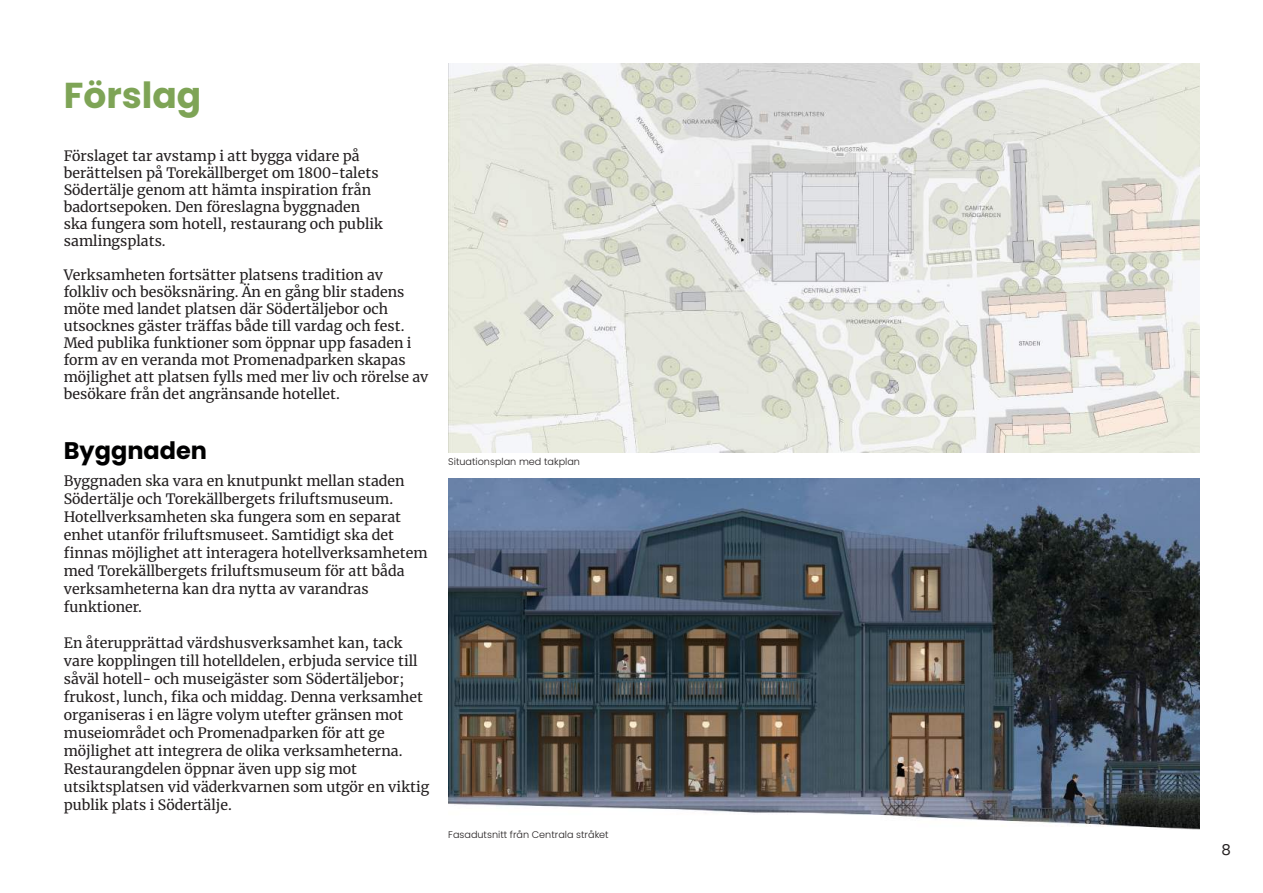
<style>
.page{position:relative;width:1263px;height:893px;background:#fff}
.page>*{position:absolute;margin:0;border:0;box-sizing:border-box;transform-origin:0 0}
.t1{font:700 36px "Poppins Latin";color:#7ea456}
.t2{font:700 24px "Poppins Latin";color:#000001}
.t3{font:15px "Poppins Latin";color:#231f20}
.t4{font:14.25px/18px "Merriweather";color:#231f20}
.t5{font:300 9.6px "Poppins Latin";color:#231f20}
</style>
<div class="page">
<img style="left:448px;top:64px;width:751px;height:389px">
<img style="left:448px;top:478px;width:751px;height:351px">
<h1 class="t1" style="left:64px;top:72px;width:139px">Förslag</h1>
<p class="t4" style="left:64px;top:146px;width:321px;line-height:17px">Förslaget tar avstamp i att bygga vidare på berättelsen på Torekällberget om 1800-talets Södertälje genom att hämta inspiration från badortsepoken. Den föreslagna byggnaden ska fungera som hotell, restaurang och publik samlingsplats.</p>
<p class="t4" style="left:64px;top:265px;width:366px;line-height:17px">Verksamheten fortsätter platsens tradition av folkliv och besöksnäring. Än en gång blir stadens möte med landet platsen där Södertäljebor och utsocknes gäster träfas både till vardag och fest.<br>Med publika funktioner som öppnar upp fasaden i form av en veranda mot Promenadparken skapas möjlighet att platsen fylls med mer liv och rörelse av besökare från det angränsande hotellet.</p>
<h2 class="t2" style="left:64px;top:434px;width:145px">Byggnaden</h2>
<p class="t4" style="left:64px;top:471px;width:365px">Byggnaden ska vara en knutpunkt mellan staden Södertälje och Torekällbergets friluftsmuseum.<br>Hotellverksamheten ska fungera som en separat enhet utanför friluftsmuseet. Samtidigt ska det fnnas möjlighet att interagera hotellverksamhetem med Torekällbergets friluftsmuseum för att båda verksamheterna kan dra nytta av varandras funktioner.</p>
<p class="t4" style="left:64px;top:633px;width:367px">En återupprättad värdshusverksamhet kan, tack vare kopplingen till hotelldelen, erbjuda service till såväl hotell- och museigäster som Södertäljebor; frukost, lunch, fka och middag. Denna verksamhet organiseras i en lägre volym utefter gränsen mot museiområdet och Promenadparken för att ge möjlighet att integrera de olika verksamheterna.<br>Restaurangdelen öppnar även upp sig mot utsiktsplatsen vid väderkvarnen som utgör en viktig publik plats i Södertälje.</p>
<p class="t5" style="left:448px;top:455px;width:133px">Situationsplan med takplan</p>
<p class="t5" style="left:448px;top:829px;width:162px">Fasadutsnitt från Centrala stråket</p>
<p class="t3" style="left:1221px;top:840px;width:11px">8</p>
</div>
